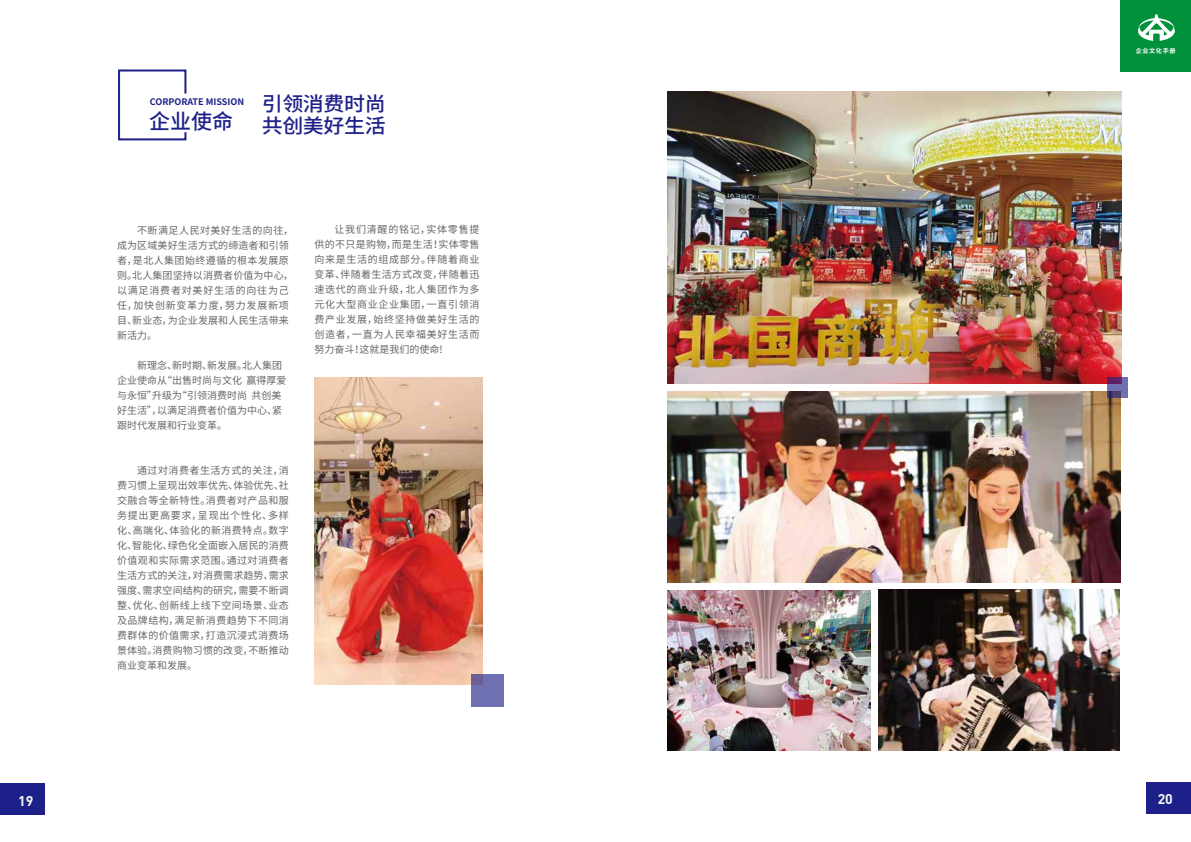
<style>
.page{position:relative;width:1191px;height:842px;background:#fff}
.page>*{position:absolute;margin:0;border:0;box-sizing:border-box;transform-origin:0 0}
.t1{font:500 21px "Source Han Sans CN";color:#1d2088}
.t2{font:500 19.9px/22px "Source Han Sans CN";letter-spacing:-.02em;color:#1d2088;scale:1.06 1}
.t3{font:700 14px "DIN";color:#f7f8f8}
.t4{font:10px/15px "Source Han Sans CN";letter-spacing:.01em;color:#666;text-align:justify}
.t5{font:10px/15px "Source Han Sans CN";letter-spacing:.04em;color:#666}
.t6{font:700 9px "Source Han Sans CN";color:#1d2088}
.t7{font:700 6.1px "Source Han Sans CN";letter-spacing:.1em;color:#fff}
</style>
<div class="page">
<div style="left:1120px;top:0;width:71px;height:71px;background:#00913a"></div>
<svg style="left:1138px;top:14px;width:37px;height:27px"></svg>
<img style="left:668px;top:591px;width:202px;height:159px">
<img style="left:879px;top:590px;width:241px;height:160px">
<img style="left:314px;top:377px;width:168px;height:307px">
<svg style="left:471px;top:674px;width:33px;height:33px"></svg>
<div style="left:0;top:784px;width:45px;height:31px;background:#1d2088"></div>
<div style="left:1146px;top:783px;width:45px;height:31px;background:#1d2088"></div>
<img style="left:667px;top:92px;width:454px;height:291px">
<img style="left:667px;top:391px;width:453px;height:192px">
<svg style="left:1107px;top:377px;width:21px;height:21px"></svg>
<svg style="left:118px;top:69px;width:69px;height:72px"></svg>
<p class="t6" style="left:150px;top:97px;width:96px">CORPORATE MISSION</p>
<h1 class="t1" style="left:149px;top:109px;width:85px">企业使命</h1>
<h2 class="t2" style="left:262px;top:94px;width:118px">引领消费时尚共创美好生活</h2>
<p class="t5" style="left:117px;top:223px;width:178px;text-indent:20px">不断满足人民对美好生活的向往，成为区域美好生活方式的缔造者和引领者，是北人集团始终遵循的根本发展原则。北人集团坚持以消费者价值为中心，以满足消费者对美好生活的向往为己任，加快创新变革力度，努力发展新项目、新业态，为企业发展和人民生活带来新活力。</p>
<p class="t4" style="left:117px;top:358px;width:171px;text-align:left;text-indent:20px">新理念、新时期、新发展。北人集团企业使命从“出售时尚与文化 赢得厚爱与永恒”升级为“引领消费时尚 共创美好生活”，以满足消费者价值为中心、紧跟时代发展和行业变革。</p>
<p class="t4" style="left:117px;top:463px;width:173px;text-indent:20px">通过对消费者生活方式的关注，消费习惯上呈现出效率优先、体验优先、社交融合等全新特性。消费者对产品和服务提出更高要求，呈现出个性化、多样化、高端化、体验化的新消费特点。数字化、智能化、绿色化全面嵌入居民的消费价值观和实际需求范围。通过对消费者生活方式的关注，对消费需求趋势、需求强度、需求空间结构的研究，需要不断调整、优化、创新线上线下空间场景、业态及品牌结构，满足新消费趋势下不同消费群体的价值需求，打造沉浸式消费场景体验。消费购物习惯的改变，不断推动商业变革和发展。</p>
<p class="t4" style="left:314px;top:222px;width:167px;text-indent:20px">让我们清醒的铭记，实体零售提供的不只是购物，而是生活！实体零售向来是生活的组成部分。伴随着商业变革、伴随着生活方式改变，伴随着迅速迭代的商业升级，北人集团作为多元化大型商业企业集团，一直引领消费产业发展，始终坚持做美好生活的创造者，一直为人民幸福美好生活而努力奋斗！这就是我们的使命!</p>
<p class="t7" style="left:1135px;top:47px;width:41px">企业文化手册</p>
<h3 class="t3" style="left:18px;top:792px;width:17px">19</h3>
<h3 class="t3" style="left:1157px;top:790px;width:17px">20</h3>
</div>
